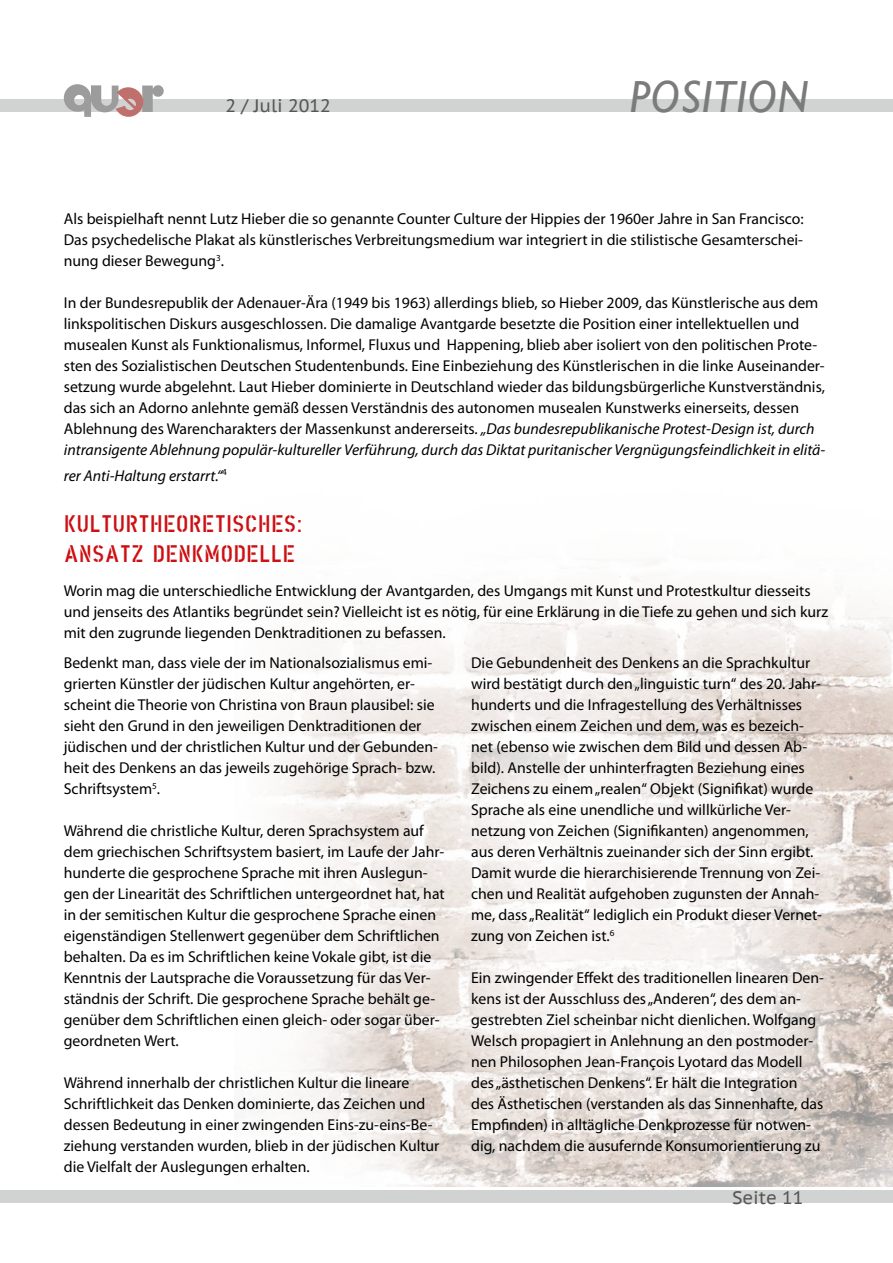
<style>
.page{position:relative;width:893px;height:1263px;background:#fff}
.page>*{position:absolute;margin:0;border:0;box-sizing:border-box;transform-origin:0 0}
.t1{font:italic 45px "Gill Sans";letter-spacing:.01em;color:#7a7b7a}
.t2{font:24px/30px "Parole";color:#cd1013}
.t3{font:18px "PT Sans Caption";color:#565655}
.t4{font:15.75px/21px "Myriad Pro";color:#000}
.t5{font:italic 15.75px "Myriad Pro";color:#000}
.s1{font-style:italic}
</style>
<div class="page">
<div style="left:0;top:99px;width:893px;height:13px;background:#d1d2d2"></div>
<div style="left:0;top:1190px;width:893px;height:13px;background:#d1d2d2"></div>
<svg style="left:64px;top:84px;width:100px;height:33px"></svg>
<img style="left:271px;top:576px;width:622px;height:610px">
<p class="t3" style="left:225px;top:94px;width:107px">2 / Juli 2012</p>
<h1 class="t1" style="left:630px;top:71px;width:180px">POSITION</h1>
<p class="t4" style="left:64px;top:208px;width:741px;text-align:justify">Als beispielhaft nennt Lutz Hieber die so genannte Counter Culture der Hippies der 1960er Jahre in San Francisco:<br>Das psychedelische Plakat als künstlerisches Verbreitungsmedium war integriert in die stilistische Gesamterschei&shy;nung dieser Bewegung<sup>3</sup>.</p>
<p class="t4" style="left:64px;top:292px;width:763px">In der Bundesrepublik der Adenauer-Ära (1949 bis 1963) allerdings blieb, so Hieber 2009, das Künstlerische aus dem linkspolitischen Diskurs ausgeschlossen. Die damalige Avantgarde besetzte die Position einer intellektuellen und musealen Kunst als Funktionalismus, Informel, Fluxus und Happening, blieb aber isoliert von den politischen Prote&shy;sten des Sozialistischen Deutschen Studentenbunds. Eine Einbeziehung des Künstlerischen in die linke Auseinander&shy;setzung wurde abgelehnt. Laut Hieber dominierte in Deutschland wieder das bildungsbürgerliche Kunstverständnis, das sich an Adorno anlehnte gemäß dessen Verständnis des autonomen musealen Kunstwerks einerseits, dessen Ablehnung des Warencharakters der Massenkunst andererseits. <span class="s1">„Das bundesrepublikanische Protest-Design ist, durch intransigente Ablehnung populär-kultureller Verführung, durch das Diktat puritanischer Vergnügungsfeindlichkeit in elitä-</span></p>
<p class="t5" style="left:64px;top:466px;width:165px">rer Anti-Haltung erstarrt.“<sup>4</sup></p>
<h2 class="t2" style="left:64px;top:508px;width:240px">KULTURTHEORETISCHES:<br>ANSATZ DENKMODELLE</h2>
<p class="t4" style="left:64px;top:580px;width:766px">Worin mag die unterschiedliche Entwicklung der Avantgarden, des Umgangs mit Kunst und Protestkultur diesseits und jenseits des Atlantiks begründet sein? Vielleicht ist es nötig, für eine Erklärung in die Tiefe zu gehen und sich kurz mit den zugrunde liegenden Denktraditionen zu befassen.</p>
<p class="t4" style="left:64px;top:652px;width:376px">Bedenkt man, dass viele der im Nationalsozialismus emi&shy;grierten Künstler der jüdischen Kultur angehörten, er&shy;scheint die Theorie von Christina von Braun plausibel: sie sieht den Grund in den jeweiligen Denktraditionen der jüdischen und der christlichen Kultur und der Gebunden&shy;heit des Denkens an das jeweils zugehörige Sprach- bzw.<br>Schriftsystem<sup>5</sup>.</p>
<p class="t4" style="left:64px;top:820px;width:382px">Während die christliche Kultur, deren Sprachsystem auf dem griechischen Schriftsystem basiert, im Laufe der Jahr&shy;hunderte die gesprochene Sprache mit ihren Auslegun&shy;gen der Linearität des Schriftlichen untergeordnet hat, hat in der semitischen Kultur die gesprochene Sprache einen eigenständigen Stellenwert gegenüber dem Schriftlichen behalten. Da es im Schriftlichen keine Vokale gibt, ist die Kenntnis der Lautsprache die Voraussetzung für das Ver&shy;ständnis der Schrift. Die gesprochene Sprache behält ge&shy;genüber dem Schriftlichen einen gleich- oder sogar über&shy;geordneten Wert.</p>
<p class="t4" style="left:64px;top:1072px;width:377px">Während innerhalb der christlichen Kultur die lineare Schriftlichkeit das Denken dominierte, das Zeichen und dessen Bedeutung in einer zwingenden Eins-zu-eins-Be&shy;ziehung verstanden wurden, blieb in der jüdischen Kultur die Vielfalt der Auslegungen erhalten.</p>
<p class="t4" style="left:471px;top:652px;width:352px">Die Gebundenheit des Denkens an die Sprachkultur wird bestätigt durch den „linguistic turn“ des 20. Jahr&shy;hunderts und die Infragestellung des Verhältnisses zwischen einem Zeichen und dem, was es bezeich&shy;net (ebenso wie zwischen dem Bild und dessen Ab&shy;bild). Anstelle der unhinterfragten Beziehung eines Zeichens zu einem „realen“ Objekt (Signifikat) wurde Sprache als eine unendliche und willkürliche Ver&shy;netzung von Zeichen (Signifikanten) angenommen, aus deren Verhältnis zueinander sich der Sinn ergibt.<br>Damit wurde die hierarchisierende Trennung von Zei&shy;chen und Realität aufgehoben zugunsten der Annah&shy;me, dass „Realität“ lediglich ein Produkt dieser Vernet&shy;zung von Zeichen ist.<sup>6</sup></p>
<p class="t4" style="left:471px;top:967px;width:354px">Ein zwingender Effekt des traditionellen linearen Den&shy;kens ist der Ausschluss des „Anderen“, des dem an&shy;gestrebten Ziel scheinbar nicht dienlichen. Wolfgang Welsch propagiert in Anlehnung an den postmoder&shy;nen Philosophen Jean-François Lyotard das Modell des „ästhetischen Denkens“. Er hält die Integration des Ästhetischen (verstanden als das Sinnenhafte, das Empfinden) in alltägliche Denkprozesse für notwen&shy;dig, nachdem die ausufernde Konsumorientierung zu</p>
<p class="t3" style="left:732px;top:1185px;width:73px">Seite 11</p>
</div>
